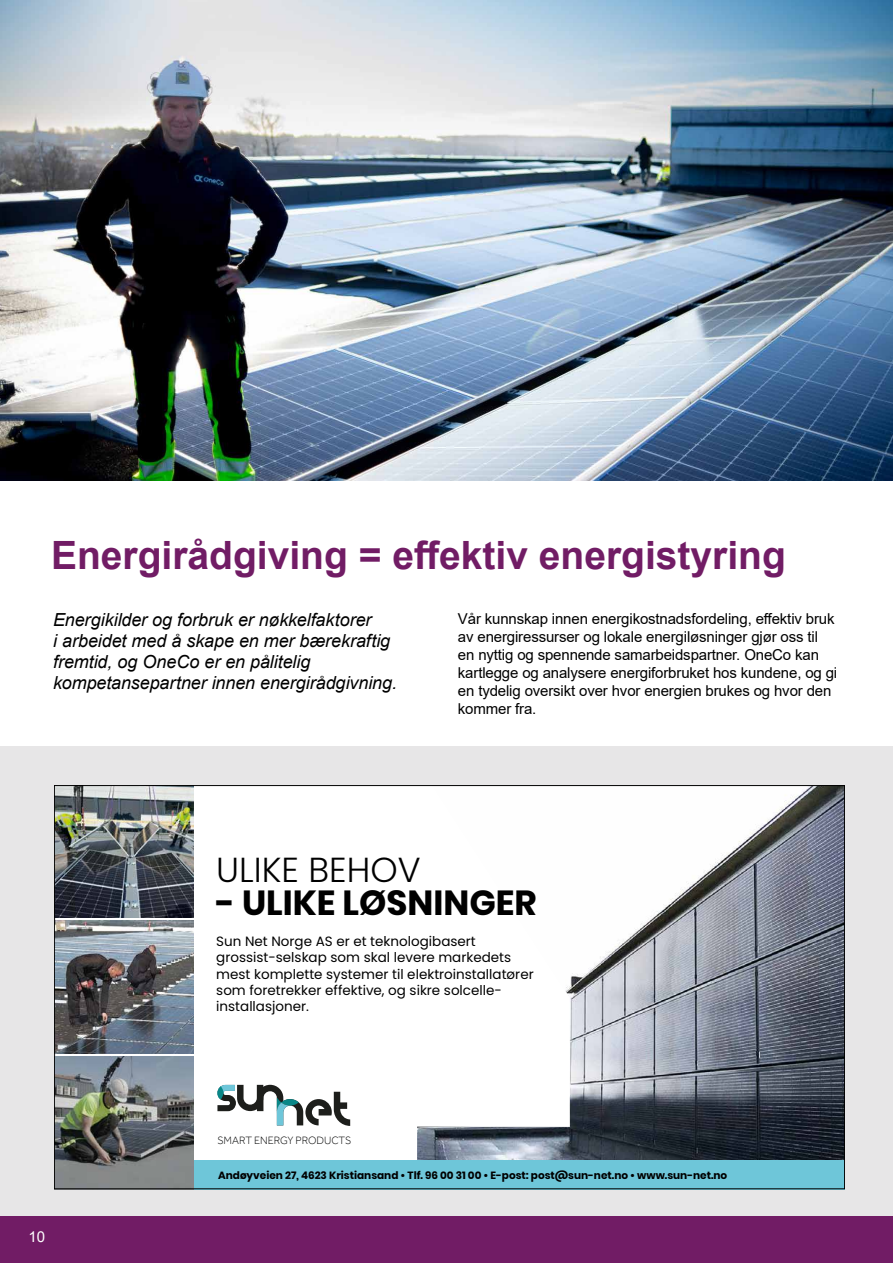
<style>
.page{position:relative;width:893px;height:1263px;background:#fff}
.page>*{position:absolute;margin:0;border:0;box-sizing:border-box;transform-origin:0 0}
.t1{font:700 39px "Arial";color:#711c65}
.t2{font:700 34.8px "Poppins";color:#000}
.t3{font:300 34.8px "Poppins";color:#000}
.t4{font:italic 18px/21px "Arial";letter-spacing:-.005em;color:#000}
.t5{font:15px/18px "Arial";letter-spacing:-.01em;color:#000}
.t6{font:15px "Arial";color:#fff}
.t7{font:13.5px/16.2px "Poppins";color:#000}
.t8{font:300 10.95px "Effra";color:#010202}
.t9{font:700 10.5px "Poppins";color:#000}
</style>
<div class="page">
<div style="left:0;top:746px;width:893px;height:483px;background:#e7e6e7"></div>
<div style="left:0;top:1216px;width:893px;height:47px;background:#711c65"></div>
<img style="left:0;top:0;width:892px;height:480px">
<div style="left:56px;top:785px;width:787px;height:404px;background:#fff"></div>
<img style="left:56px;top:787px;width:138px;height:131px">
<img style="left:56px;top:921px;width:138px;height:132px">
<img style="left:56px;top:1056px;width:138px;height:131px">
<img style="left:417px;top:787px;width:426px;height:373px">
<svg style="left:217px;top:1085px;width:133px;height:41px"></svg>
<div style="left:217px;top:1086px;width:6px;height:13px;background:#098787;border-radius:50%"></div>
<div style="left:194px;top:1160px;width:651px;height:29px;background:#6ec6d9"></div>
<h1 class="t1" style="left:51px;top:527px;width:736px">Energirådgiving = effektiv energistyring</h1>
<p class="t5" style="left:458px;top:610px;width:381px">Vår kunnskap innen energikostnadsfordeling, effektiv bruk av energiressurser og lokale energiløsninger gjør oss til en nyttig og spennende samarbeidspartner. OneCo kan kartlegge og analysere energiforbruket hos kundene, og gi en tydelig oversikt over hvor energien brukes og hvor den kommer fra.</p>
<p class="t4" style="left:53px;top:610px;width:345px">Energikilder og forbruk er nøkkelfaktorer<br>i arbeidet med å skape en mer bærekraftig fremtid, og OneCo er en pålitelig kompetansepartner innen energirådgivning.</p>
<p class="t6" style="left:29px;top:1226px;width:18px">10</p>
<h2 class="t3" style="left:216px;top:850px;width:206px">ULIKE BEHOV</h2>
<h2 class="t2" style="left:216px;top:883px;width:322px">- ULIKE LØSNINGER</h2>
<p class="t7" style="left:216px;top:933px;width:319px">Sun Net Norge AS er et teknologibasert grossist-selskap som skal levere markedets mest komplette systemer til elektroinstallatører som foretrekker effektive, og sikre solcelle&shy;installasjoner.</p>
<p class="t8" style="left:217px;top:1133px;width:135px">SMART ENERGY PRODUCTS</p>
<p class="t9" style="left:218px;top:1169px;width:511px">Andøyveien 27, 4623 Kristiansand • Tlf. 96 00 31 00 • E-post: post@sun-net.no • www.sun-net.no</p>
</div>
